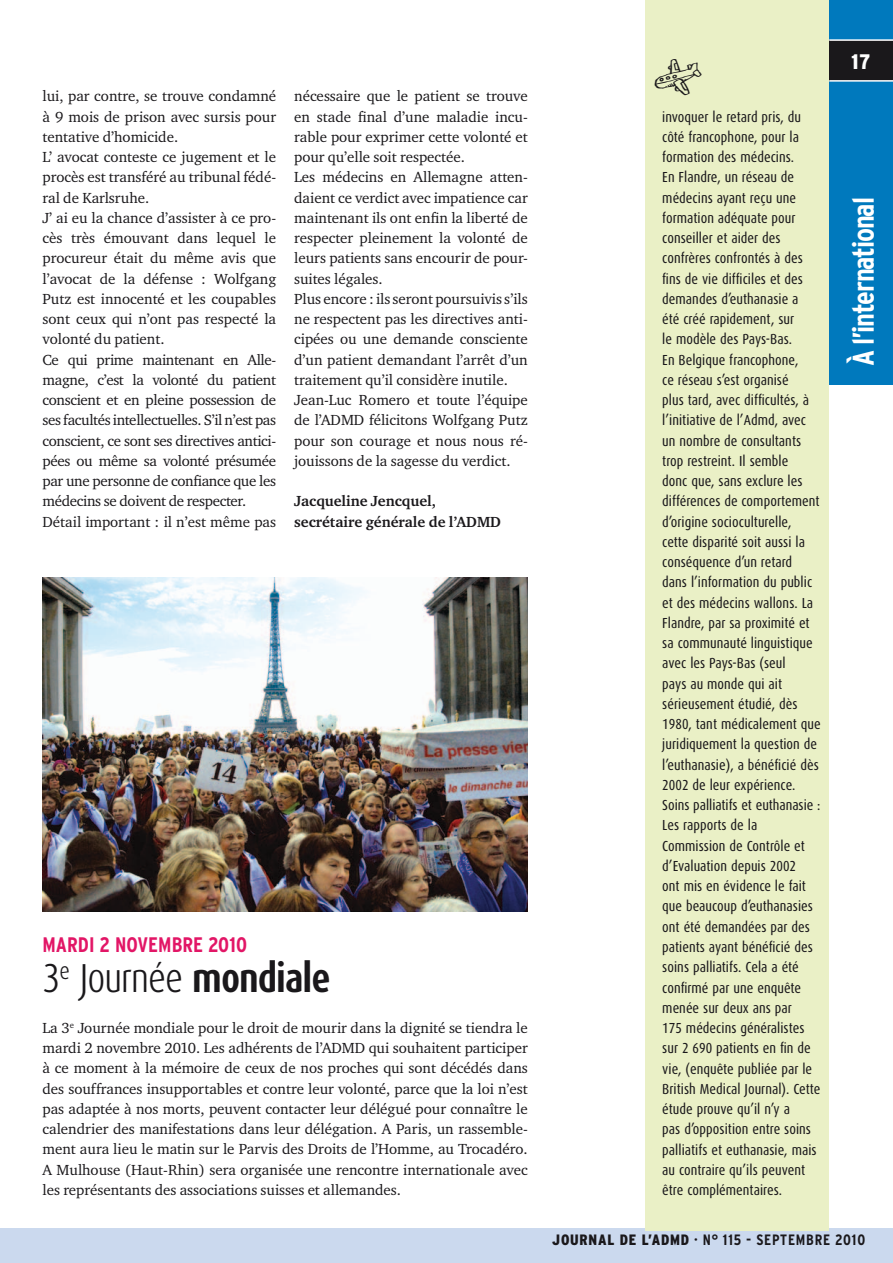
<style>
.page{position:relative;width:893px;height:1263px;background:#fff}
.page>*{position:absolute;margin:0;border:0;box-sizing:border-box;transform-origin:0 0}
.t1{font:300 40.5px "Dax Condensed";letter-spacing:-.025em;color:#1a181b}
.t2{font:36.15px "Bokka Drawings Two";color:#1a181b}
.t3{font:700 condensed 30px "Interstate";letter-spacing:-.04em;color:#fff}
.t4{font:700 condensed 21px "Interstate";color:#e21666}
.t5{font:900 condensed 21px "Interstate";color:#fff}
.t6{font:15px/20.2px "Charter ITC";color:#1a181b}
.t7{font:700 15px/20.2px "Charter ITC";color:#1a181b}
.t8{font:700 condensed 15px "Interstate";letter-spacing:.05em;color:#1a181b}
.t9{font:900 condensed 15px "Interstate";color:#1a181b}
.t10{font:14.55px/20.2px "Dax Condensed";letter-spacing:.005em;color:#1a181b}
.s1{font-weight:700}
</style>
<div class="page">
<div style="left:0;top:1229px;width:893px;height:34px;background:#cbd9ee"></div>
<div style="left:829px;top:0;width:64px;height:385px;background:#0079bd"></div>
<div style="left:829px;top:40px;width:64px;height:41px;background:#1a181b"></div>
<hr style="left:829px;top:80px;width:64px;height:2px;background:#fff">
<hr style="left:829px;top:39px;width:64px;height:2px;background:#fff">
<div style="left:645px;top:0;width:184px;height:1230px;background:#eaf0c6"></div>
<img style="left:43px;top:577px;width:485px;height:334px">
<p class="t6" style="left:43px;top:86px;width:235px">lui, par contre, se trouve condamné à 9 mois de prison avec sursis pour tentative d’homicide.<br>L’ avocat conteste ce jugement et le procès est transféré au tribunal fédé&shy;ral de Karlsruhe.<br>J’ ai eu la chance d’assister à ce pro&shy;cès très émouvant dans lequel le procureur était du même avis que l’avocat de la défense : Wolfgang Putz est innocenté et les coupables sont ceux qui n’ont pas respecté la volonté du patient.<br>Ce qui prime maintenant en Alle&shy;magne, c’est la volonté du patient conscient et en pleine possession de ses facultés intellectuelles. S’il n’est pas conscient, ce sont ses directives antici&shy;pées ou même sa volonté présumée par une personne de confiance que les médecins se doivent de respecter.<br>Détail important : il n’est même pas</p>
<p class="t6" style="left:294px;top:86px;width:235px">nécessaire que le patient se trouve en stade final d’une maladie incu&shy;rable pour exprimer cette volonté et pour qu’elle soit respectée.<br>Les médecins en Allemagne atten&shy;daient ce verdict avec impatience car maintenant ils ont enfin la liberté de respecter pleinement la volonté de leurs patients sans encourir de pour&shy;suites légales.<br>Plus encore : ils seront poursuivis s’ils ne respectent pas les directives anti&shy;cipées ou une demande consciente d’un patient demandant l’arrêt d’un traitement qu’il considère inutile.<br>Jean-Luc Romero et toute l’équipe de l’ADMD félicitons Wolfgang Putz pour son courage et nous nous ré&shy;jouissons de la sagesse du verdict.</p>
<p class="t7" style="left:294px;top:491px;width:208px">Jacqueline Jencquel, secrétaire générale de l’ADMD</p>
<h3 class="t4" style="left:43px;top:933px;width:24px">MARDI</h3>
<h3 class="t4" style="left:99px;top:933px;width:61px">2 NOVEMBRE</h3>
<h3 class="t4" style="left:208px;top:933px;width:41px">2010</h3>
<h1 class="t1" style="left:43px;top:956px;width:290px">3<sup>e</sup> Journée <span class="s1">mondiale</span></h1>
<p class="t6" style="left:43px;top:1017px;width:487px;text-align:justify">La 3<sup>e</sup> Journée mondiale pour le droit de mourir dans la dignité se tiendra le mardi 2 novembre 2010. Les adhérents de l’ADMD qui souhaitent participer à ce moment à la mémoire de ceux de nos proches qui sont décédés dans des souffrances insupportables et contre leur volonté, parce que la loi n’est pas adaptée à nos morts, peuvent contacter leur délégué pour connaître le calendrier des manifestations dans leur délégation. A Paris, un rassemble&shy;ment aura lieu le matin sur le Parvis des Droits de l’Homme, au Trocadéro.<br>A Mulhouse (Haut-Rhin) sera organisée une rencontre internationale avec les représentants des associations suisses et allemandes.</p>
<h2 class="t2" style="left:655px;top:58px;width:48px">8</h2>
<p class="t10" style="left:662px;top:107px;width:160px">invoquer le retard pris, du côté francophone, pour la formation des médecins.<br>En Flandre, un réseau de médecins ayant reçu une formation adéquate pour conseiller et aider des confrères confrontés à des fins de vie difficiles et des demandes d’euthanasie a<br>été créé rapidement, sur<br>le modèle des Pays-Bas.<br>En Belgique francophone,<br>ce réseau s’est organisé<br>plus tard, avec difficultés, à l’initiative de l’Admd, avec un nombre de consultants trop restreint. Il semble<br>donc que, sans exclure les différences de comportement d’origine socioculturelle, cette disparité soit aussi la conséquence d’un retard<br>dans l’information du public et des médecins wallons. La<br>Flandre, par sa proximité et sa communauté linguistique avec les Pays-Bas (seul<br>pays au monde qui ait sérieusement étudié, dès<br>1980, tant médicalement que juridiquement la question de l’euthanasie), a bénéficié dès<br>2002 de leur expérience.<br>Soins palliatifs et euthanasie :<br>Les rapports de la<br>Commission de Contrôle et d’Evaluation depuis 2002<br>ont mis en évidence le fait que beaucoup d’euthanasies ont été demandées par des patients ayant bénéficié des soins palliatifs. Cela a été confirmé par une enquête menée sur deux ans par<br>175 médecins généralistes sur 2 690 patients en fin de vie, (enquête publiée par le<br>British Medical Journal). Cette étude prouve qu’il n’y a<br>pas d’opposition entre soins palliatifs et euthanasie, mais au contraire qu’ils peuvent être complémentaires.</p>
<h3 class="t5" style="left:852px;top:50px;width:20px">17</h3>
<h3 class="t3" style="left:846px;top:366px;width:170px;rotate:-90deg">À L’INTERNATIONAL</h3>
<p class="t9" style="left:552px;top:1232px;width:10px">JOURNAL</p>
<p class="t9" style="left:620px;top:1232px;width:43px">DE L’ADMD</p>
<p class="t8" style="left:694px;top:1232px;width:173px">· N° 115 - SEPTEMBRE 2010</p>
</div>
